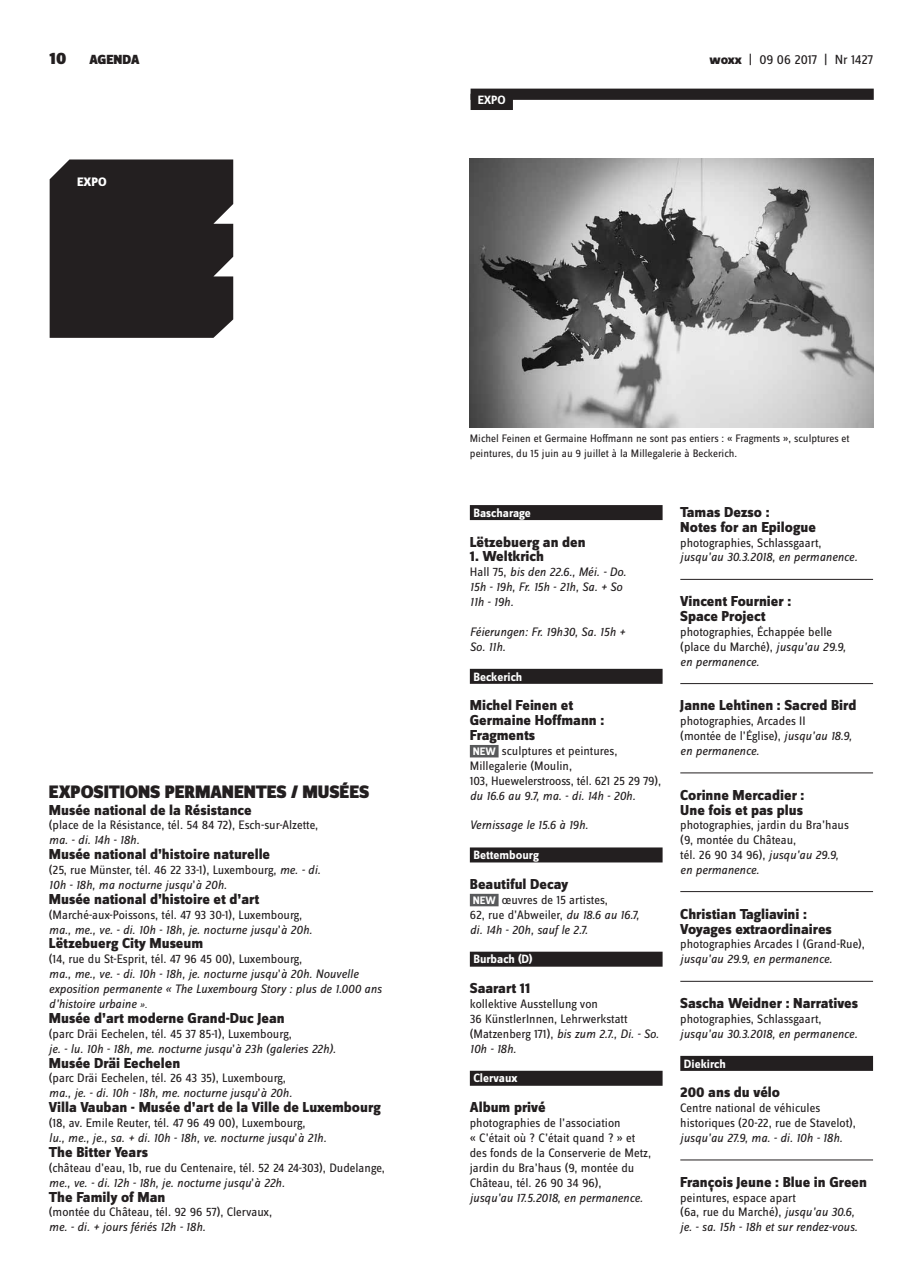
<style>
.page{position:relative;width:922px;height:1276px;background:#fff}
.page>*{position:absolute;margin:0;border:0;box-sizing:border-box;transform-origin:0 0}
.t1{font:900 18.75px "Zine Sans Dis";letter-spacing:-.005em;color:#231f20}
.t2{font:900 17.5px "Zine Sans Dis";color:#231f20}
.t3{font:800 15px/14.9px "Zine Sans Dis";color:#231f20}
.t4{font:13.75px "Zine Sans Dis";letter-spacing:-.01em;color:#231f20}
.t5{font:900 13.75px "Zine Sans Dis";color:#231f20}
.t6{font:12.75px/14.9px "Zine Sans Dis";color:#231f20}
.t7{font:italic 12.75px/14.9px "Zine Sans Dis";color:#231f20}
.t8{font:800 12.75px "Zine Sans Dis";color:#fff}
.t9{font:700 12.5px "Zine Sans Dis";color:#fff}
.t10{font:11.25px/14.9px "Zine Sans Dis";color:#231f20}
.s1{font-weight:800}
.s2{font-style:italic}
.s3{font-style:normal}
.s4{font-size:10.25px}
.s5{font-weight:700;font-size:11.25px;color:#fff}
</style>
<div class="page">
<div style="left:469px;top:505px;width:193px;height:15px;background:#231f20"></div>
<div style="left:469px;top:669px;width:193px;height:15px;background:#231f20"></div>
<div style="left:469px;top:745px;width:29px;height:12px;background:#58595b"></div>
<div style="left:469px;top:847px;width:193px;height:15px;background:#231f20"></div>
<div style="left:469px;top:894px;width:29px;height:12px;background:#58595b"></div>
<div style="left:469px;top:951px;width:193px;height:15px;background:#231f20"></div>
<div style="left:469px;top:1070px;width:193px;height:15px;background:#231f20"></div>
<hr style="left:680px;top:579px;width:192px;height:1px;background:#231f20">
<hr style="left:680px;top:683px;width:192px;height:1px;background:#231f20">
<hr style="left:680px;top:772px;width:192px;height:1px;background:#231f20">
<hr style="left:680px;top:891px;width:192px;height:1px;background:#231f20">
<hr style="left:680px;top:981px;width:192px;height:1px;background:#231f20">
<div style="left:680px;top:1056px;width:192px;height:15px;background:#231f20"></div>
<hr style="left:680px;top:1159px;width:192px;height:1px;background:#231f20">
<div style="left:50px;top:159px;width:183px;height:179px;background:#231f20"></div>
<div style="left:470px;top:89px;width:403px;height:11px;background:#231f20"></div>
<div style="left:470px;top:94px;width:43px;height:16px;background:#231f20"></div>
<img style="left:469px;top:159px;width:403px;height:269px">
<h2 class="t2" style="left:50px;top:49px;width:18px">10</h2>
<p class="t5" style="left:89px;top:53px;width:52px">AGENDA</p>
<p class="t4" style="left:709px;top:53px;width:165px"><span class="s1">woxx</span> | 09 06 2017 | Nr 1427</p>
<p class="t8" style="left:77px;top:175px;width:31px">EXPO</p>
<p class="t9" style="left:477px;top:93px;width:30px">EXPO</p>
<h1 class="t1" style="left:49px;top:781px;width:174px">EXPOSITIONS PERMANEN</h1>
<h1 class="t1" style="left:256px;top:781px;width:113px">TES / MUSÉES</h1>
<p class="t3" style="left:49px;top:803px;width:204px">Musée national de la Résistance</p>
<p class="t6" style="left:49px;top:818px;width:271px">(place de la Résistance, tél. 54 84 72), Esch-sur-Alzette,</p>
<p class="t7" style="left:49px;top:832px;width:92px">ma. - di. 14h - 18h.</p>
<p class="t3" style="left:49px;top:847px;width:223px">Musée national d’histoire naturelle</p>
<p class="t6" style="left:49px;top:863px;width:273px">(25, rue Münster, tél. 46 22 33-1), Luxembourg, <span class="s2">me. - di.<br>10h - 18h, ma nocturne jusqu</span>’<span class="s2">à 20h.</span></p>
<p class="t3" style="left:49px;top:892px;width:212px">Musée national d’histoire et d’art</p>
<p class="t6" style="left:49px;top:908px;width:265px">(Marché-aux-Poissons, tél. 47 93 30-1), Luxembourg, <span class="s2">ma., me., ve. - di. 10h - 18h, je. nocturne jusqu</span>’<span class="s2">à 20h.</span></p>
<p class="t3" style="left:49px;top:937px;width:156px">Lëtzebuerg City Museum</p>
<p class="t7" style="left:49px;top:952px;width:334px"><span class="s3">(14, rue du St-Esprit, tél. 47 96 45 00), Luxembourg,<br></span>ma., me., ve. - di. 10h - 18h, je. nocturne jusqu<span class="s3">’</span>à 20h. Nouvelle exposition permanente « The Luxembourg Story : plus de 1.000 ans d’histoire urbaine <span class="s4">».</span></p>
<p class="t3" style="left:49px;top:1011px;width:237px">Musée d’art moderne Grand-Duc Jean</p>
<p class="t7" style="left:49px;top:1026px;width:288px"><span class="s3">(parc Dräi Eechelen, tél. 45 37 85-1), Luxembourg,<br></span>je. - lu. 10h - 18h, me. nocturne jusqu<span class="s3">’</span>à 23h (galeries 22h).</p>
<p class="t3" style="left:49px;top:1056px;width:133px">Musée Dräi Eechelen</p>
<p class="t6" style="left:49px;top:1071px;width:244px">(parc Dräi Eechelen, tél. 26 43 35), Luxembourg, <span class="s2">ma., je. - di. 10h - 18h, me. nocturne jusqu</span>’<span class="s2">à 20h.</span></p>
<p class="t3" style="left:49px;top:1100px;width:333px">Villa Vauban - Musée d’art de la Ville de Luxembourg</p>
<p class="t7" style="left:49px;top:1115px;width:279px"><span class="s3">(18, av. Emile Reuter, tél. 47 96 49 00), Luxembourg,<br></span>lu., me., je., sa. + di. 10h - 18h, ve. nocturne jusqu<span class="s3">’</span>à 21h.</p>
<p class="t3" style="left:49px;top:1145px;width:101px">The Bitter Years</p>
<p class="t6" style="left:49px;top:1161px;width:337px">(château d’eau, 1b, rue du Centenaire, tél. 52 24 24-303), Dudelange, <span class="s2">me., ve. - di. 12h - 18h, je. nocturne jusqu</span>’<span class="s2">à 22h.</span></p>
<p class="t3" style="left:49px;top:1190px;width:118px">The Family of Man</p>
<p class="t6" style="left:49px;top:1205px;width:225px">(montée du Château, tél. 92 96 57), Clervaux,</p>
<p class="t7" style="left:49px;top:1219px;width:158px">me. - di. + jours fériés 12h - 18h.</p>
<p class="t10" style="left:469px;top:431px;width:381px">Michel Feinen et Germaine Hoffmann ne sont pas entiers : « Fragments », sculptures et peintures, du 15 juin au 9 juillet à la Millegalerie à Beckerich.</p>
<p class="t9" style="left:473px;top:506px;width:59px">Bascharage</p>
<p class="t3" style="left:469px;top:535px;width:117px">Lëtzebuerg an den</p>
<p class="t3" style="left:469px;top:550px;width:76px">1. Weltkrich</p>
<p class="t7" style="left:469px;top:565px;width:158px"><span class="s3">Hall 75,</span> bis den 22.6., Méi. - Do.<br>15h - 19h, Fr. 15h - 21h, Sa. + So<br>11h - 19h.</p>
<p class="t7" style="left:469px;top:624px;width:157px">Féierungen: Fr. 19h30, Sa. 15h +<br>So. 11h.</p>
<p class="t9" style="left:473px;top:670px;width:50px">Beckerich</p>
<p class="t3" style="left:469px;top:699px;width:136px">Michel Feinen et<br>Germaine Hoffmann :<br>Fragments</p>
<p class="t6" style="left:469px;top:744px;width:193px"><span class="s5">NEW</span> sculptures et peintures,<br>Millegalerie (Moulin,<br>103, Huewelerstrooss, tél. 621 25 29 79),</p>
<p class="t7" style="left:469px;top:788px;width:167px">du 16.6 au 9.7, ma. - di. 14h - 20h.</p>
<p class="t7" style="left:469px;top:818px;width:120px">Vernissage le 15.6 à 19h.</p>
<p class="t9" style="left:473px;top:848px;width:67px">Bettembourg</p>
<p class="t3" style="left:469px;top:877px;width:100px">Beautiful Decay</p>
<p class="t6" style="left:469px;top:893px;width:171px"><span class="s5">NEW</span> œuvres de 15 artistes,<br>62, rue d’Abweiler, <span class="s2">du 18.6 au 16.7, di. 14h - 20h, sauf le 2.7.</span></p>
<p class="t9" style="left:473px;top:952px;width:61px">Burbach (D)</p>
<p class="t3" style="left:469px;top:981px;width:62px">Saarart 11</p>
<p class="t6" style="left:469px;top:997px;width:191px">kollektive Ausstellung von<br>36 KünstlerInnen, Lehrwerkstatt (Matzenberg 171), <span class="s2">bis zum 2.7., Di. - So.<br>10h - 18h.</span></p>
<p class="t9" style="left:473px;top:1071px;width:45px">Clervaux</p>
<p class="t3" style="left:469px;top:1100px;width:77px">Album privé</p>
<p class="t6" style="left:469px;top:1116px;width:183px">photographies de l’association<br>« C’était où ? C’était quand ? » et des fonds de la Conserverie de Metz, jardin du Bra’haus (9, montée du<br>Château, tél. 26 90 34 96),</p>
<p class="t7" style="left:469px;top:1190px;width:174px">jusqu’au 17.5.2018, en permanence.</p>
<p class="t3" style="left:680px;top:505px;width:137px">Tamas Dezso :<br>Notes for an Epilogue</p>
<p class="t6" style="left:680px;top:535px;width:143px">photographies, Schlassgaart,</p>
<p class="t7" style="left:680px;top:550px;width:178px">jusqu’au 30.3.2018, en permanence.</p>
<p class="t3" style="left:680px;top:594px;width:112px">Vincent Fournier :<br>Space Project</p>
<p class="t6" style="left:680px;top:625px;width:167px">photographies, Échappée belle (place du Marché), <span class="s2">jusqu’au 29.9, en permanence.</span></p>
<p class="t3" style="left:680px;top:699px;width:178px">Janne Lehtinen : Sacred Bird</p>
<p class="t6" style="left:680px;top:714px;width:173px">photographies, Arcades II<br>(montée de l’Église), <span class="s2">jusqu’au 18.9, en permanence.</span></p>
<p class="t3" style="left:680px;top:788px;width:126px">Corinne Mercadier :<br>Une fois et pas plus</p>
<p class="t6" style="left:680px;top:818px;width:170px">photographies, jardin du Bra’haus (9, montée du Château,<br>tél. 26 90 34 96), <span class="s2">jusqu’au 29.9, en permanence.</span></p>
<p class="t3" style="left:680px;top:907px;width:153px">Christian Tagliavini :<br>Voyages extraordinaires</p>
<p class="t6" style="left:680px;top:937px;width:186px">photographies Arcades I (Grand-Rue),</p>
<p class="t7" style="left:680px;top:952px;width:153px">jusqu’au 29.9, en permanence.</p>
<p class="t3" style="left:680px;top:996px;width:179px">Sascha Weidner : Narratives</p>
<p class="t6" style="left:680px;top:1012px;width:143px">photographies, Schlassgaart,</p>
<p class="t7" style="left:680px;top:1026px;width:178px">jusqu’au 30.3.2018, en permanence.</p>
<p class="t9" style="left:683px;top:1056px;width:43px">Diekirch</p>
<p class="t3" style="left:680px;top:1086px;width:101px">200 ans du vélo</p>
<p class="t6" style="left:680px;top:1101px;width:177px">Centre national de véhicules historiques (20-22, rue de Stavelot),</p>
<p class="t7" style="left:680px;top:1130px;width:164px">jusqu’au 27.9, ma. - di. 10h - 18h.</p>
<p class="t3" style="left:680px;top:1175px;width:188px">François Jeune : Blue in Green</p>
<p class="t7" style="left:680px;top:1190px;width:179px"><span class="s3">peintures, espace apart<br>(6a, rue du Marché),</span> jusqu’au 30.6, je. - sa. 15h - 18h et sur rendez-vous.</p>
</div>
